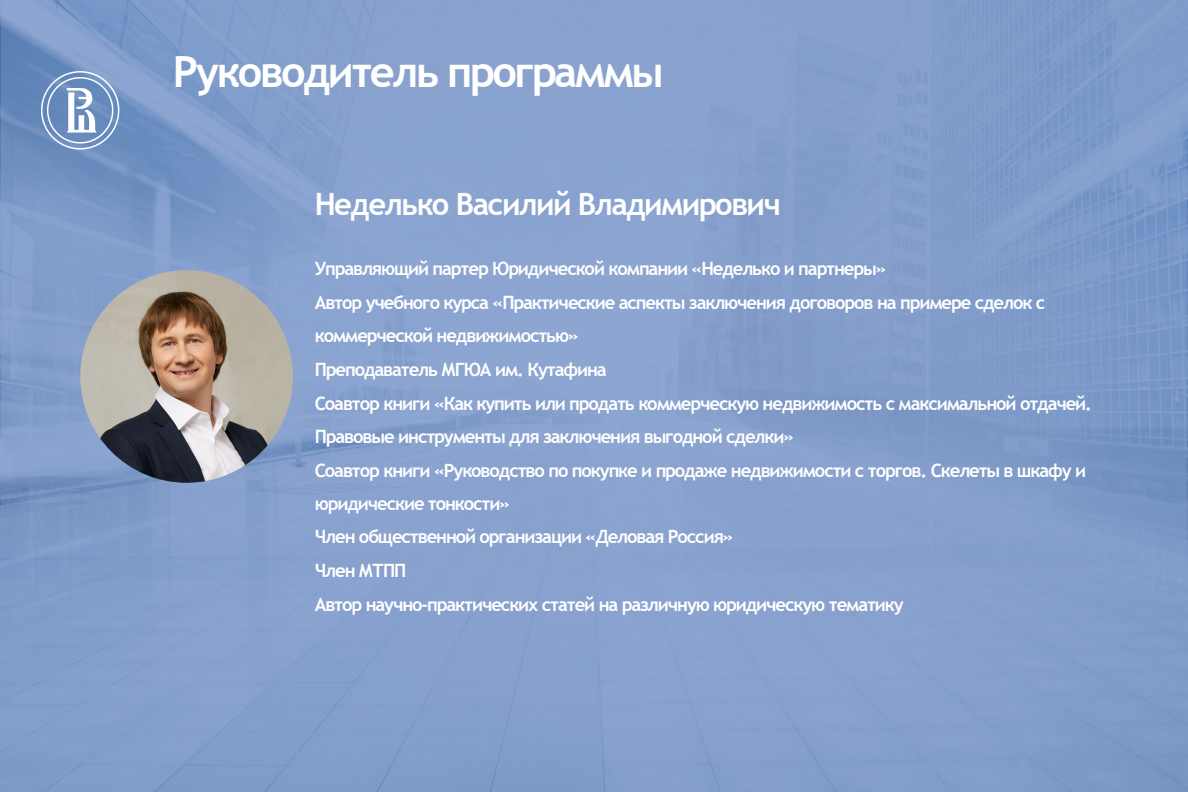
<style>
.page{position:relative;width:1188px;height:792px;background:#fff}
.page>*{position:absolute;margin:0;border:0;box-sizing:border-box;transform-origin:0 0}
.t1{font:700 43.12px "Trebuchet MS";letter-spacing:-.055em;color:#fff}
.t2{font:700 30.75px "Trebuchet MS";letter-spacing:-.05em;color:#fff}
.t3{font:700 18.38px/33px "Trebuchet MS";letter-spacing:-.06em;color:#fff}
</style>
<div class="page">
<div style="left:0;top:0;width:1187px;height:792px;background:#426ab3;opacity:.6"></div>
<svg style="left:41px;top:71px;width:78px;height:78px;background:#8aa5cc"></svg>
<img style="left:80px;top:270px;width:213px;height:213px;border-radius:106px">
<h1 class="t1" style="left:173px;top:44px;width:492px">Руководитель программы</h1>
<p class="t2" style="left:315px;top:185px;width:467px">Неделько Василий Владимирович</p>
<p class="t3" style="left:315px;top:252px;width:573px">Управляющий партер Юридической компании «Неделько и партнеры»</p>
<p class="t3" style="left:315px;top:286px;width:732px">Автор учебного курса «Практические аспекты заключения договоров на примере сделок с коммерческой недвижимостью»</p>
<p class="t3" style="left:315px;top:353px;width:293px">Преподаватель МГЮА им. Кутафина</p>
<p class="t3" style="left:315px;top:386px;width:778px">Соавтор книги «Как купить или продать коммерческую недвижимость с максимальной отдачей.<br>Правовые инструменты для заключения выгодной сделки»</p>
<p class="t3" style="left:315px;top:453px;width:772px">Соавтор книги «Руководство по покупке и продаже недвижимости с торгов. Скелеты в шкафу и юридические тонкости»</p>
<p class="t3" style="left:315px;top:520px;width:420px">Член общественной организации «Деловая Россия»</p>
<p class="t3" style="left:315px;top:554px;width:93px">Член МТПП</p>
<p class="t3" style="left:315px;top:588px;width:590px">Автор научно-практических статей на различную юридическую тематику</p>
</div>
